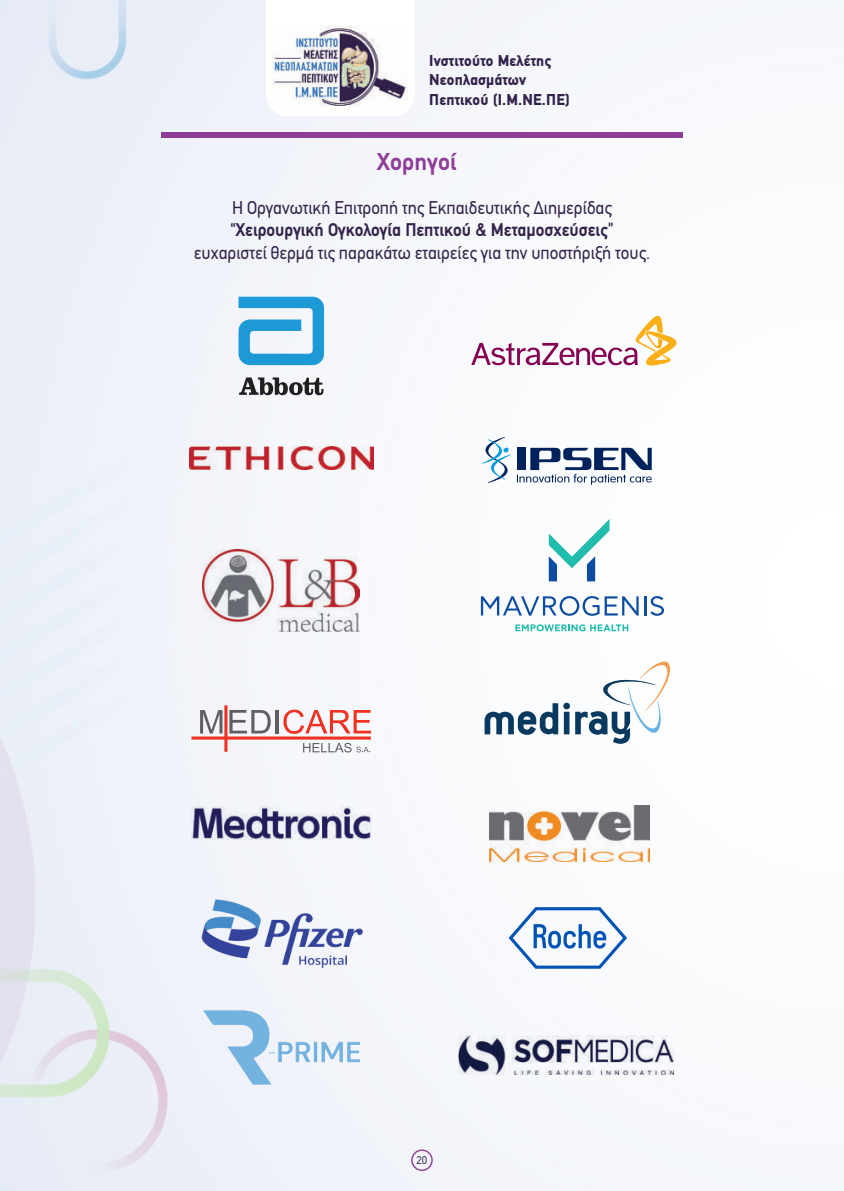
<style>
.page{position:relative;width:844px;height:1191px;background:#fff}
.page>*{position:absolute;margin:0;border:0;box-sizing:border-box;transform-origin:0 0}
.t1{font:700 24.5px "PF Din Text";letter-spacing:.01em;color:#8f3e97}
.t2{font:18.55px/22.2px "PF Din Text";color:#33224a;text-align:center;scale:.94 1}
.t3{font:900 15.75px/18.9px "PF Din Text";letter-spacing:.01em;color:#33224a}
.t4{font:11.03px "CF Din";color:#33224a}
.s1{font-weight:700}
</style>
<div class="page">
<img style="left:0;top:0;width:683px;height:1191px">
<div style="left:411px;top:1149px;width:21px;height:22px;border:1px solid #8f3e97;border-radius:50%"></div>
<svg style="left:266px;top:0;width:148px;height:116px"></svg>
<img style="left:272px;top:26px;width:135px;height:84px">
<div style="left:161px;top:132px;width:521px;height:6px;background:#8f3e97"></div>
<svg style="left:471px;top:315px;width:209px;height:51px"></svg>
<svg style="left:188px;top:446px;width:186px;height:25px"></svg>
<img style="left:189px;top:447px;width:184px;height:23px">
<svg style="left:482px;top:437px;width:28px;height:46px"></svg>
<svg style="left:517px;top:448px;width:134px;height:37px"></svg>
<img style="left:203px;top:549px;width:157px;height:82px">
<svg style="left:191px;top:705px;width:180px;height:47px"></svg>
<hr style="left:275px;top:710px;width:4px;height:23px;background:#5f5f62">
<svg style="left:484px;top:659px;width:187px;height:85px"></svg>
<img style="left:191px;top:806px;width:180px;height:33px">
<img style="left:489px;top:805px;width:160px;height:56px">
<img style="left:199px;top:897px;width:164px;height:71px">
<svg style="left:508px;top:907px;width:119px;height:61px"></svg>
<img style="left:458px;top:1035px;width:215px;height:39px">
<img style="left:200px;top:994px;width:163px;height:105px">
<svg style="left:238px;top:297px;width:86px;height:68px"></svg>
<svg style="left:239px;top:377px;width:84px;height:18px"></svg>
<svg style="left:481px;top:596px;width:157px;height:20px"></svg>
<hr style="left:643px;top:596px;width:3px;height:19px;background:#0d4da1">
<svg style="left:650px;top:596px;width:13px;height:20px"></svg>
<svg style="left:548px;top:519px;width:61px;height:62px"></svg>
<svg style="left:515px;top:624px;width:113px;height:7px"></svg>
<p class="t3" style="left:429px;top:51px;width:124px">Ινστιτούτο Μελέτης<br>Νεοπλασμάτων</p>
<p class="t3" style="left:429px;top:90px;width:142px">Πεπτικού (Ι.Μ.ΝΕ.ΠΕ)</p>
<h1 class="t1" style="left:377px;top:147px;width:81px">Χορηγοί</h1>
<p class="t2" style="left:194px;top:197px;width:487px">Η Οργανωτική Επιτροπή της Εκπαιδευτικής Διημερίδας “<span class="s1">Χειρουργική Ογκολογία Πεπτικού &amp; Μεταμοσχεύσεις</span>” ευχαριστεί θερμά τις παρακάτω εταιρείες για την υποστήριξή τους.</p>
<p class="t4" style="left:416px;top:1154px;width:12px">20</p>
</div>
